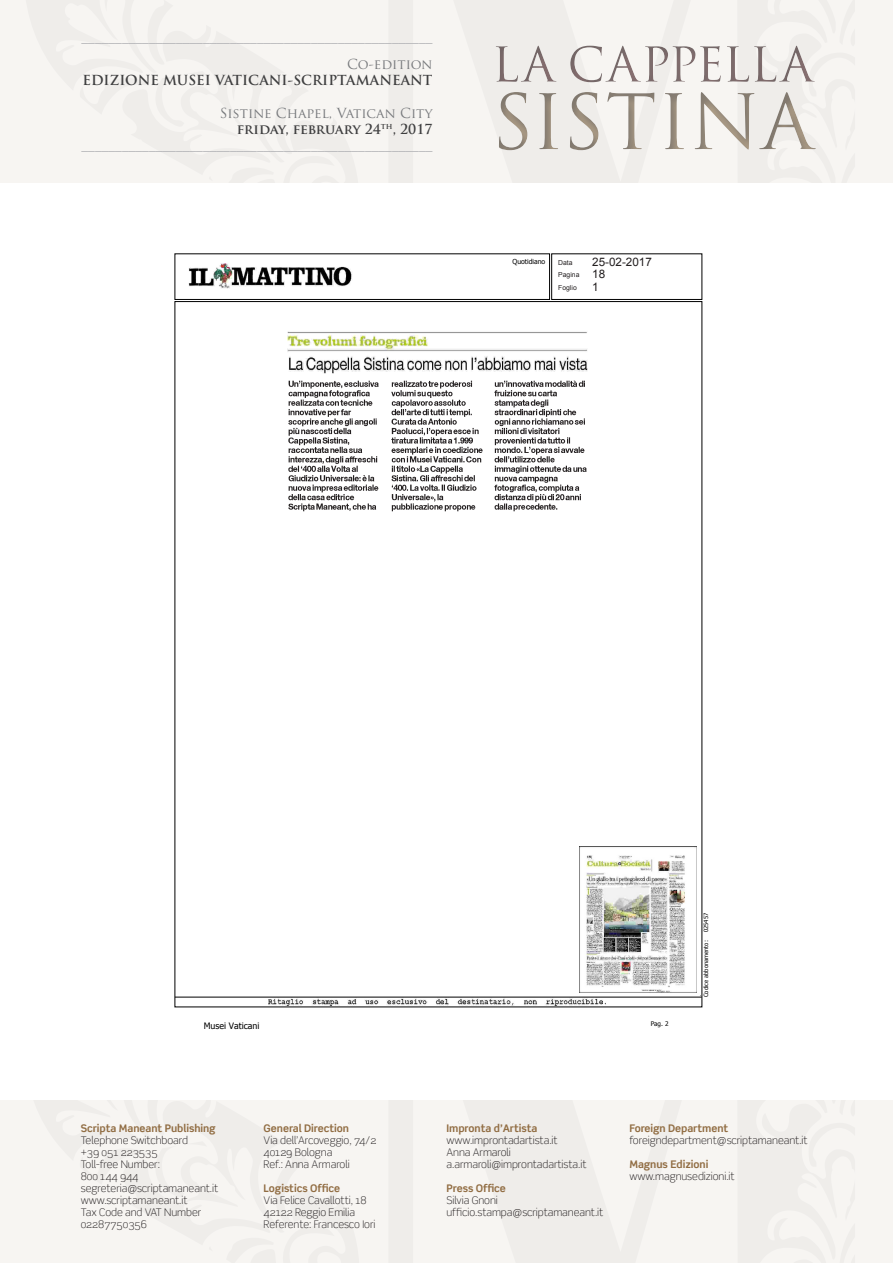
<style>
.page{position:relative;width:893px;height:1263px;background:#fff}
.page>*{position:absolute;margin:0;border:0;box-sizing:border-box;transform-origin:0 0}
.t1{font:13.5px/16.4px "Trajan Pro";color:#a8a9ad;text-align:right}
.t2{font:700 13.5px "Trajan Pro";color:#3e3e3f}
.t3{font:13.5px "Trajan Pro";letter-spacing:-.01em;color:#76787b}
.t4{font:11.7px/12.5px "Arial";color:#231f20}
.t5{font:300 10.5px/12px "Scene";letter-spacing:-.005em;color:#231f20}
.t6{font:700 10.5px "Scene";letter-spacing:-.005em;color:#916d43}
.t7{font:8.85px "Tahoma";color:#000}
.t8{font:6.9px/12.6px "Arial";color:#231f20}
.t9{font:6.9px "Tahoma";color:#000}
.t10{font:6.45px "Tahoma";color:#000}
.t11{font:5.85px "Tahoma";color:#000}
.s1{color:#76787b}
.s2{font-weight:700;color:#3e3e3f}
</style>
<div class="page">
<div style="left:360px;top:0;width:533px;height:183px;background:#f7f5f2"></div>
<div style="left:12px;top:0;width:348px;height:183px;background:#f7f5f2"></div>
<div style="left:360px;top:1100px;width:533px;height:163px;background:#f7f5f2"></div>
<div style="left:12px;top:1100px;width:348px;height:163px;background:#f7f5f2"></div>
<div style="left:494px;top:45px;width:323px;height:107px;background:#231f20;opacity:.75"></div>
<img style="left:269px;top:998px;width:337px;height:7px">
<img style="left:188px;top:263px;width:164px;height:26px">
<img style="left:494px;top:380px;width:93px;height:131px">
<img style="left:391px;top:380px;width:92px;height:131px">
<img style="left:288px;top:380px;width:91px;height:131px">
<img style="left:287px;top:331px;width:301px;height:42px">
<img style="left:579px;top:846px;width:117px;height:146px">
<div style="left:175px;top:254px;width:375px;height:46px;border:1px solid #000"></div>
<div style="left:551px;top:254px;width:151px;height:46px;border:1px solid #000"></div>
<hr style="left:175px;top:997px;width:527px;height:1px;background:#000">
<p class="t1" style="left:82px;top:29px;width:353px">____________________________________________________</p>
<p class="t3" style="left:347px;top:55px;width:87px">Co-edition</p>
<p class="t2" style="left:83px;top:72px;width:351px">EDIZIONE MUSEI VATICANI-SCRIPTAMANEANT</p>
<p class="t1" style="left:82px;top:104px;width:353px"><span class="s1">Sistine Chapel, Vatican City<br></span><span class="s2">friday, february 24</span><sup>th</sup><span class="s2">, 2017 </span>____________________________________________________</p>
<p class="t9" style="left:512px;top:257px;width:34px">Quotidiano</p>
<p class="t8" style="left:558px;top:256px;width:23px">Data<br>Pagina<br>Foglio</p>
<p class="t4" style="left:592px;top:256px;width:61px">25-02-2017<br>18</p>
<p class="t4" style="left:592px;top:281px;width:8px">1</p>
<p class="t7" style="left:204px;top:1020px;width:57px">Musei Vaticani</p>
<p class="t6" style="left:81px;top:1122px;width:136px">Scripta Maneant Publishing</p>
<p class="t5" style="left:81px;top:1135px;width:139px">Telephone Switchboard<br>+39 051 223535<br>Toll-free Number:<br>800 144 944 segreteria@scriptamaneant.it www.scriptamaneant.it<br>Tax Code and VAT Number<br>02287750356</p>
<p class="t6" style="left:264px;top:1122px;width:87px">General Direction</p>
<p class="t5" style="left:264px;top:1135px;width:114px">Via dell’Arcoveggio, 74/2<br>40129 Bologna<br>Ref.: Anna Armaroli</p>
<p class="t6" style="left:264px;top:1182px;width:78px">Logistics Office</p>
<p class="t5" style="left:264px;top:1195px;width:113px">Via Felice Cavallotti, 18<br>42122 Reggio Emilia<br>Referente: Francesco Iori</p>
<p class="t10" style="left:651px;top:1019px;width:19px">Pag. 2</p>
<p class="t11" style="left:702px;top:932px;width:21px;rotate:-90deg">025457</p>
<p class="t11" style="left:702px;top:997px;width:58px;rotate:-90deg">Codice abbonamento:</p>
<p class="t8" style="left:700px;top:988px;width:3px">.</p>
<p class="t6" style="left:446px;top:1122px;width:92px">Impronta d’Artista</p>
<p class="t5" style="left:446px;top:1135px;width:142px">www.improntadartista.it<br>Anna Armaroli a.armaroli@improntadartista.it</p>
<p class="t6" style="left:446px;top:1182px;width:61px">Press Office</p>
<p class="t5" style="left:446px;top:1195px;width:158px">Silvia Gnoni ufficio.stampa@scriptamaneant.it</p>
<p class="t6" style="left:629px;top:1122px;width:100px">Foreign Department</p>
<p class="t5" style="left:629px;top:1135px;width:180px">foreigndepartment@scriptamaneant.it</p>
<p class="t6" style="left:629px;top:1158px;width:81px">Magnus Edizioni</p>
<p class="t5" style="left:629px;top:1171px;width:107px">www.magnusedizioni.it</p>
</div>
